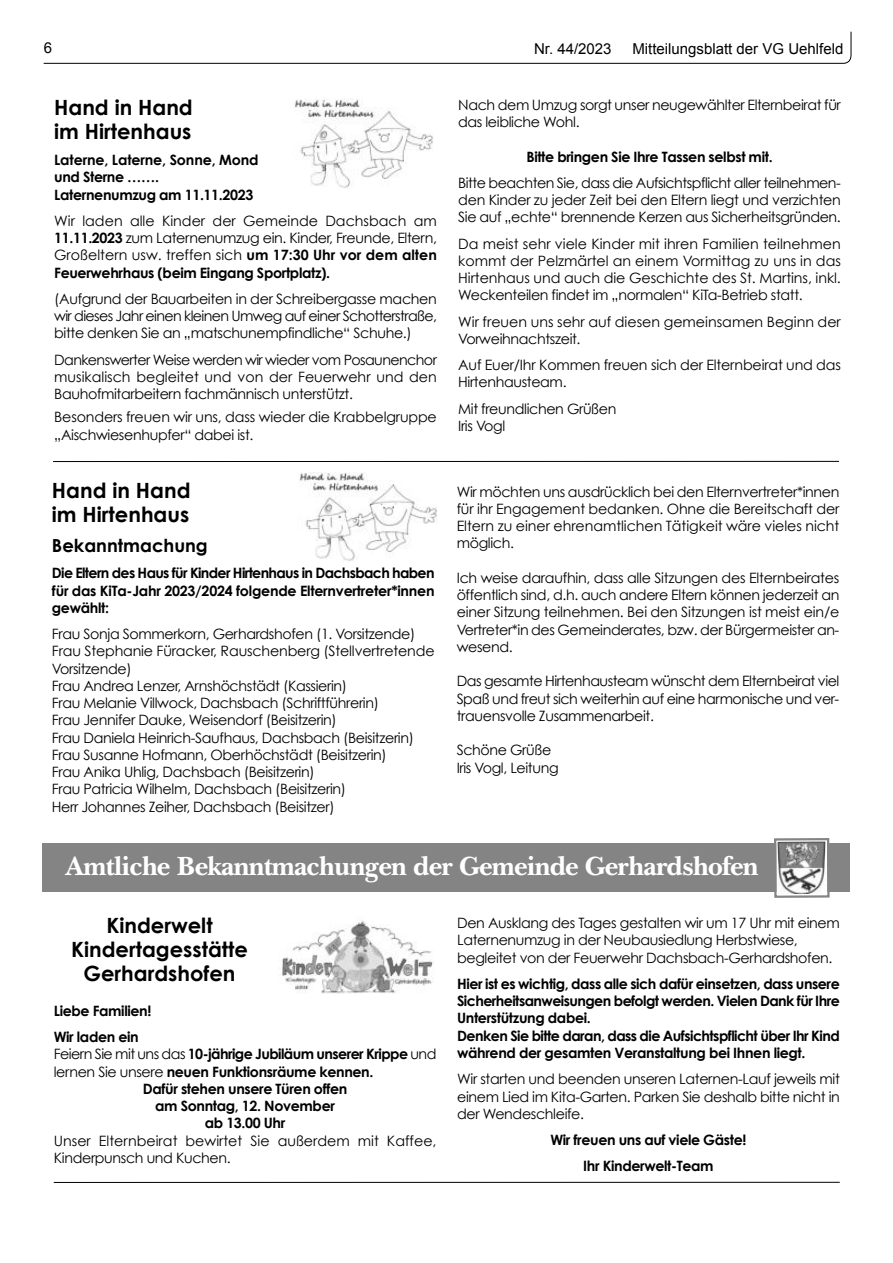
<style>
.page{position:relative;width:893px;height:1263px;background:#fff}
.page>*{position:absolute;margin:0;border:0;box-sizing:border-box;transform-origin:0 0}
.t1{font:700 27px "Baskerville BT";letter-spacing:-.04em;color:#fff}
.t2{font:700 21px/24px "Century Gothic";color:#000}
.t3{font:700 18px "Century Gothic";color:#000}
.t4{font:15px "Arial";color:#000}
.t5{font:14.25px/17.2px "Century Gothic";letter-spacing:-.025em;color:#000;text-align:justify}
.t6{font:700 14.25px/17.2px "Century Gothic";letter-spacing:-.025em;color:#000}
.t7{font:14.25px/17.2px "Century Gothic";color:#000}
.s1{font-weight:700}
.s2{font-weight:400}
</style>
<div class="page">
<svg style="left:43px;top:31px;width:809px;height:33px"></svg>
<img style="left:295px;top:99px;width:139px;height:89px">
<img style="left:298px;top:472px;width:139px;height:89px">
<hr style="left:53px;top:461px;width:786px;height:1px;background:#000">
<div style="left:42px;top:843px;width:808px;height:49px;background:#848484"></div>
<svg style="left:777px;top:842px;width:50px;height:50px"></svg>
<div style="left:774px;top:838px;width:56px;height:60px;border:2px solid #848484"></div>
<img style="left:778px;top:841px;width:48px;height:53px">
<img style="left:282px;top:921px;width:152px;height:73px">
<hr style="left:54px;top:1182px;width:786px;height:1px;background:#000">
<p class="t4" style="left:44px;top:42px;width:10px">6</p>
<p class="t4" style="left:534px;top:43px;width:79px">Nr. 44/2023</p>
<p class="t4" style="left:632px;top:43px;width:212px">Mitteilungsblatt der VG Uehlfeld</p>
<h2 class="t2" style="left:54px;top:97px;width:140px">Hand in Hand im Hirtenhaus</h2>
<p class="t6" style="left:54px;top:152px;width:206px">Laterne, Laterne, Sonne, Mond und Sterne ÖÖ.<br>Laternenumzug am 11.11.2023</p>
<p class="t5" style="left:54px;top:213px;width:384px">Wir laden alle Kinder der Gemeinde Dachsbach am <span class="s1">11.11.2023</span> zum Laternenumzug ein. Kinder, Freunde, Eltern, Grofleltern usw. treffen sich <span class="s1">um 17:30 Uhr vor dem alten Feuerwehrhaus (beim Eingang Sportplatz).</span></p>
<p class="t5" style="left:54px;top:291px;width:384px">(Aufgrund der Bauarbeiten in der Schreibergasse machen wir dieses Jahr einen kleinen Umweg auf einer Schotterstrafle, bitte denken Sie an Ñmatschunempfindlicheì Schuhe.)</p>
<p class="t5" style="left:54px;top:352px;width:384px">Dankenswerter Weise werden wir wieder vom Posaunenchor musikalisch begleitet und von der Feuerwehr und den Bauhofmitarbeitern fachm‰nnisch unterst¸tzt.</p>
<p class="t5" style="left:54px;top:410px;width:384px">Besonders freuen wir uns, dass wieder die Krabbelgruppe<br>ÑAischwiesenhupferì dabei ist.</p>
<h2 class="t2" style="left:52px;top:480px;width:140px">Hand in Hand im Hirtenhaus</h2>
<p class="t3" style="left:52px;top:538px;width:157px">Bekanntmachung</p>
<p class="t6" style="left:52px;top:566px;width:384px;text-align:justify">Die Eltern des Haus f¸r Kinder Hirtenhaus in Dachsbach haben f¸r das KiTa-Jahr 2023/2024 folgende Elternvertreter*innen gew‰hlt:</p>
<p class="t5" style="left:52px;top:626px;width:384px;text-align:left">Frau Sonja Sommerkorn, Gerhardshofen (1. Vorsitzende)<br>Frau Stephanie F¸racker, Rauschenberg (Stellvertretende Vorsitzende)<br>Frau Andrea Lenzer, Arnshˆchst‰dt (Kassierin)<br>Frau Melanie Villwock, Dachsbach (Schriftf¸hrerin)<br>Frau Jennifer Dauke, Weisendorf (Beisitzerin)<br>Frau Daniela Heinrich-Saufhaus, Dachsbach (Beisitzerin)<br>Frau Susanne Hofmann, Oberhˆchst‰dt (Beisitzerin)<br>Frau Anika Uhlig, Dachsbach (Beisitzerin)<br>Frau Patricia Wilhelm, Dachsbach (Beisitzerin)<br>Herr Johannes Zeiher, Dachsbach (Beisitzer)</p>
<p class="t5" style="left:458px;top:97px;width:384px">Nach dem Umzug sorgt unser neugew‰hlter Elternbeirat f¸r das leibliche Wohl.</p>
<p class="t6" style="left:526px;top:149px;width:248px">Bitte bringen Sie Ihre Tassen selbst mit.</p>
<p class="t5" style="left:458px;top:175px;width:384px">Bitte beachten Sie, dass die Aufsichtspflicht aller teilnehmen&shy;den Kinder zu jeder Zeit bei den Eltern liegt und verzichten Sie auf Ñechteì brennende Kerzen aus Sicherheitsgr¸nden.</p>
<p class="t5" style="left:458px;top:236px;width:384px">Da meist sehr viele Kinder mit ihren Familien teilnehmen kommt der Pelzm‰rtel an einem Vormittag zu uns in das Hirtenhaus und auch die Geschichte des St. Martins, inkl.<br>Weckenteilen findet im Ñnormalenì KiTa-Betrieb statt.</p>
<p class="t7" style="left:458px;top:314px;width:384px">Wir freuen uns sehr auf diesen gemeinsamen Beginn der<br>Vorweihnachtszeit.</p>
<p class="t5" style="left:458px;top:357px;width:384px">Auf Euer/Ihr Kommen freuen sich der Elternbeirat und das<br>Hirtenhausteam.</p>
<p class="t5" style="left:458px;top:401px;width:160px">Mit freundlichen Gr¸flen<br>Iris Vogl</p>
<p class="t5" style="left:457px;top:484px;width:384px">Wir mˆchten uns ausdr¸cklich bei den Elternvertreter*innen f¸r ihr Engagement bedanken. Ohne die Bereitschaft der Eltern zu einer ehrenamtlichen T‰tigkeit w‰re vieles nicht mˆglich.</p>
<p class="t5" style="left:457px;top:570px;width:384px">Ich weise daraufhin, dass alle Sitzungen des Elternbeirates ˆffentlich sind, d.h. auch andere Eltern kˆnnen jederzeit an einer Sitzung teilnehmen. Bei den Sitzungen ist meist ein/e Vertreter*in des Gemeinderates, bzw. der B¸rgermeister an&shy;wesend.</p>
<p class="t5" style="left:457px;top:674px;width:384px">Das gesamte Hirtenhausteam w¸nscht dem Elternbeirat viel Spafl und freut sich weiterhin auf eine harmonische und ver&shy;trauensvolle Zusammenarbeit.</p>
<p class="t5" style="left:457px;top:743px;width:104px">Schˆne Gr¸fle<br>Iris Vogl, Leitung</p>
<h1 class="t1" style="left:65px;top:856px;width:695px">Amtliche Bekanntmachungen der Gemeinde Gerhardshofen</h1>
<h2 class="t2" style="left:71px;top:915px;width:178px;text-align:center">Kinderwelt<br>Kindertagesst‰tte<br>Gerhardshofen</h2>
<p class="t6" style="left:54px;top:998px;width:99px;line-height:26.2px">Liebe Familien!<br>Wir laden ein</p>
<p class="t6" style="left:54px;top:1047px;width:384px"><span class="s2">Feiern Sie mit uns das</span> 10-j‰hrige Jubil‰um unserer Krippe <span class="s2">und</span></p>
<p class="t6" style="left:54px;top:1064px;width:321px"><span class="s2">lernen Sie unsere</span> neuen Funktionsr‰ume kennen.</p>
<p class="t6" style="left:143px;top:1081px;width:206px">Daf¸r stehen unsere T¸ren offen</p>
<p class="t6" style="left:155px;top:1098px;width:181px">am Sonntag, 12. November</p>
<p class="t6" style="left:205px;top:1116px;width:82px">ab 13.00 Uhr</p>
<p class="t7" style="left:54px;top:1133px;width:384px">Unser Elternbeirat bewirtet Sie auflerdem mit Kaffee,<br>Kinderpunsch und Kuchen.</p>
<p class="t5" style="left:457px;top:915px;width:384px;text-align:left">Den Ausklang des Tages gestalten wir um 17 Uhr mit einem<br>Laternenumzug in der Neubausiedlung Herbstwiese, begleitet von der Feuerwehr Dachsbach-Gerhardshofen.</p>
<p class="t6" style="left:457px;top:976px;width:384px">Hier ist es wichtig, dass alle sich daf¸r einsetzen, dass unsere Sicherheitsanweisungen befolgt werden. Vielen Dank f¸r Ihre Unterst¸tzung dabei.<br>Denken Sie bitte daran, dass die Aufsichtspflicht ¸ber Ihr Kind w‰hrend der gesamten Veranstaltung bei Ihnen liegt.</p>
<p class="t5" style="left:457px;top:1071px;width:384px">Wir starten und beenden unseren Laternen-Lauf jeweils mit einem Lied im Kita-Garten. Parken Sie deshalb bitte nicht in der Wendeschleife.</p>
<p class="t6" style="left:550px;top:1128px;width:198px;line-height:26.2px;text-align:center">Wir freuen uns auf viele G‰ste!<br>Ihr Kinderwelt-Team</p>
</div>
